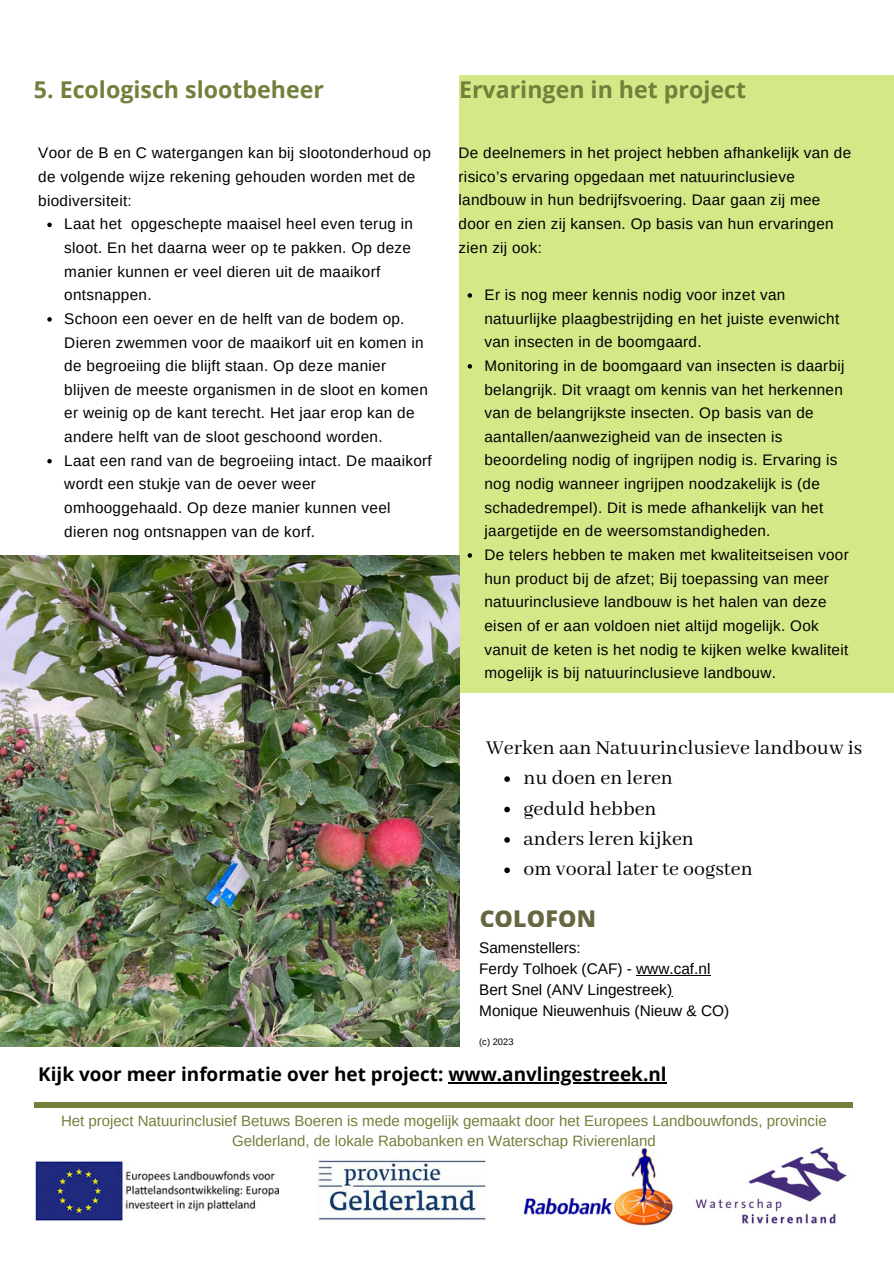
<style>
.page{position:relative;width:894px;height:1264px;background:#fff}
.page>*{position:absolute;margin:0;border:0;box-sizing:border-box;transform-origin:0 0}
.t1{font:700 23.1px "Open Sans";color:#71803b}
.t2{font:800 23.1px "Open Sans";letter-spacing:.01em;color:#65663f}
.t3{font:21.75px "Abhaya Libre";color:#000}
.t4{font:700 18.9px "Open Sans";color:#000}
.t5{font:15.3px/23.7px "Arimo";letter-spacing:.02em;color:#000}
.t6{font:15.3px "Arimo";color:#000}
.t7{font:15px/20.2px "Arimo";color:#71803b;text-align:center}
.t8{font:9.3px "Arimo";color:#000}
</style>
<div class="page">
<div style="left:35px;top:1102px;width:817px;height:5px;background:#71803b"></div>
<div style="left:459px;top:76px;width:434px;height:617px;background:#d5e888"></div>
<img style="left:523px;top:1148px;width:150px;height:78px">
<img style="left:317px;top:1160px;width:169px;height:60px">
<img style="left:35px;top:1160px;width:243px;height:61px">
<img style="left:0;top:555px;width:459px;height:491px">
<svg style="left:47px;top:222px;width:5px;height:5px"></svg>
<svg style="left:47px;top:317px;width:5px;height:4px"></svg>
<svg style="left:47px;top:459px;width:5px;height:4px"></svg>
<svg style="left:467px;top:293px;width:5px;height:5px"></svg>
<svg style="left:467px;top:364px;width:5px;height:4px"></svg>
<svg style="left:467px;top:553px;width:5px;height:4px"></svg>
<svg style="left:504px;top:776px;width:6px;height:6px"></svg>
<svg style="left:504px;top:806px;width:6px;height:6px"></svg>
<svg style="left:504px;top:837px;width:6px;height:5px"></svg>
<svg style="left:504px;top:867px;width:6px;height:6px"></svg>
<hr style="left:636px;top:975px;width:74px;height:1px;background:#000">
<hr style="left:448px;top:1082px;width:218px;height:1px;background:#000">
<img style="left:695px;top:1147px;width:152px;height:77px">
<p class="t1" style="left:34px;top:73px;width:291px">5. Ecologisch slootbeheer</p>
<p class="t1" style="left:459px;top:73px;width:288px">Ervaringen in het project</p>
<p class="t5" style="left:38px;top:141px;width:394px">Voor de B en C watergangen kan bij slootonderhoud op de volgende wijze rekening gehouden worden met de biodiversiteit:</p>
<p class="t5" style="left:64px;top:212px;width:350px">Laat het opgeschepte maaisel heel even terug in sloot. En het daarna weer op te pakken. Op deze manier kunnen er veel dieren uit de maaikorf ontsnappen.</p>
<p class="t5" style="left:64px;top:307px;width:365px">Schoon een oever en de helft van de bodem op.<br>Dieren zwemmen voor de maaikorf uit en komen in de begroeiing die blijft staan. Op deze manier blijven de meeste organismen in de sloot en komen er weinig op de kant terecht. Het jaar erop kan de andere helft van de sloot geschoond worden.</p>
<p class="t5" style="left:64px;top:448px;width:369px">Laat een rand van de begroeiing intact. De maaikorf wordt een stukje van de oever weer omhooggehaald. Op deze manier kunnen veel dieren nog ontsnappen van de korf.</p>
<p class="t5" style="left:458px;top:141px;width:394px">De deelnemers in het project hebben afhankelijk van de risico’s ervaring opgedaan met natuurinclusieve landbouw in hun bedrijfsvoering. Daar gaan zij mee door en zien zij kansen. Op basis van hun ervaringen zien zij ook:</p>
<p class="t5" style="left:484px;top:283px;width:356px">Er is nog meer kennis nodig voor inzet van natuurlijke plaagbestrijding en het juiste evenwicht van insecten in de boomgaard.</p>
<p class="t5" style="left:484px;top:354px;width:361px">Monitoring in de boomgaard van insecten is daarbij belangrijk. Dit vraagt om kennis van het herkennen van de belangrijkste insecten. Op basis van de aantallen/aanwezigheid van de insecten is beoordeling nodig of ingrijpen nodig is. Ervaring is nog nodig wanneer ingrijpen noodzakelijk is (de schadedrempel). Dit is mede afhankelijk van het jaargetijde en de weersomstandigheden.</p>
<p class="t5" style="left:484px;top:543px;width:365px">De telers hebben te maken met kwaliteitseisen voor hun product bij de afzet; Bij toepassing van meer natuurinclusieve landbouw is het halen van deze eisen of er aan voldoen niet altijd mogelijk. Ook vanuit de keten is het nodig te kijken welke kwaliteit mogelijk is bij natuurinclusieve landbouw.</p>
<p class="t3" style="left:486px;top:735px;width:377px">Werken aan Natuurinclusieve landbouw is</p>
<p class="t3" style="left:523px;top:766px;width:151px">nu doen en leren</p>
<p class="t3" style="left:523px;top:796px;width:135px">geduld hebben</p>
<p class="t3" style="left:523px;top:826px;width:172px">anders leren kijken</p>
<p class="t3" style="left:523px;top:857px;width:231px">om vooral later te oogsten</p>
<h1 class="t2" style="left:479px;top:902px;width:118px">COLOFON</h1>
<p class="t6" style="left:479px;top:939px;width:103px">Samenstellers:</p>
<p class="t6" style="left:479px;top:960px;width:233px">Ferdy Tolhoek (CAF) - www.caf.nl</p>
<p class="t6" style="left:479px;top:981px;width:194px">Bert Snel (ANV Lingestreek)</p>
<p class="t6" style="left:479px;top:1002px;width:251px">Monique Nieuwenhuis (Nieuw &amp; CO)</p>
<p class="t8" style="left:479px;top:1036px;width:36px">(c) 2023</p>
<p class="t4" style="left:38px;top:1060px;width:629px">Kijk voor meer informatie over het project: www.anvlingestreek.nl</p>
<p class="t7" style="left:61px;top:1110px;width:767px">Het project Natuurinclusief Betuws Boeren is mede mogelijk gemaakt door het Europees Landbouwfonds, provincie<br>Gelderland, de lokale Rabobanken en Waterschap Rivierenland</p>
</div>
